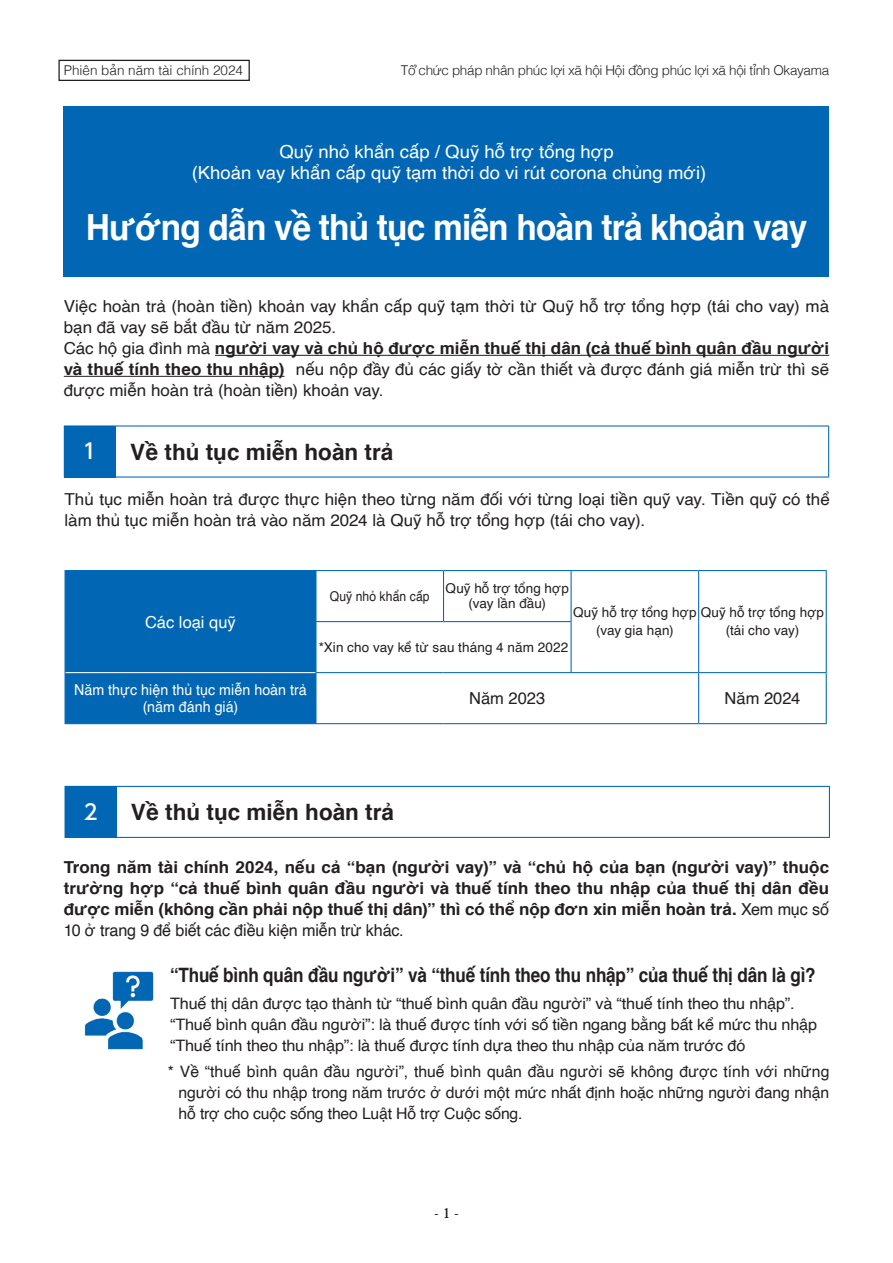
<style>
.page{position:relative;width:893px;height:1263px;background:#fff}
.page>*{position:absolute;margin:0;border:0;box-sizing:border-box;transform-origin:0 0}
.t1{font:700 36px "Helvetica";letter-spacing:-.025em;color:#fff;scale:.93 1}
.t2{font:700 22.5px "Helvetica";color:#231f20}
.t3{font:500 21px "UD Shin Go Pro";color:#fff}
.t4{font:700 19.8px "Helvetica";letter-spacing:-.01em;color:#231f20;scale:.86 1}
.t5{font:18px "Helvetica";color:#fff}
.t6{font:16.5px/21px "Helvetica";color:#231f20}
.t7{font:700 16.5px/21px "Helvetica";letter-spacing:-.005em;color:#231f20;text-align:justify}
.t8{font:16.5px "Helvetica";letter-spacing:-.005em;color:#fff}
.t9{font:15.75px/21px "Helvetica";letter-spacing:-.01em;color:#231f20;text-align:justify}
.t10{font:15px/16.5px "Helvetica";letter-spacing:.005em;color:#fff;text-align:center;scale:.95 1}
.t11{font:13.5px/15px "Helvetica";letter-spacing:.01em;color:#231f20;text-align:center}
.t12{font:300 13.5px "Helvetica";letter-spacing:-.025em;color:#231f20}
.t13{font:300 13.5px "Helvetica";color:#231f20}
.t14{font:13.5px "Helvetica";letter-spacing:.01em;color:#231f20;scale:.9 1}
.t15{font:13.5px "Koz Min Pr 6 N";color:#231f20}
.s1{font-weight:700}
.s2{font-weight:400}
</style>
<div class="page">
<div style="left:58px;top:60px;width:192px;height:21px;border:1px solid #231f20"></div>
<hr style="left:215px;top:355px;width:614px;height:1px;background:#231f20">
<hr style="left:64px;top:376px;width:220px;height:1px;background:#231f20">
<div style="left:64px;top:107px;width:765px;height:170px;background:#0166b3"></div>
<div style="left:64px;top:426px;width:51px;height:51px;background:#0166b3"></div>
<hr style="left:64px;top:425px;width:51px;height:1px;background:#0166b3">
<hr style="left:115px;top:425px;width:714px;height:1px;background:#0166b3">
<hr style="left:828px;top:426px;width:1px;height:50px;background:#0166b3">
<hr style="left:115px;top:476px;width:714px;height:1px;background:#0166b3">
<hr style="left:115px;top:426px;width:1px;height:50px;background:#0166b3">
<div style="left:65px;top:786px;width:51px;height:51px;background:#0166b3"></div>
<hr style="left:116px;top:786px;width:714px;height:1px;background:#0166b3">
<hr style="left:829px;top:787px;width:1px;height:50px;background:#0166b3">
<hr style="left:65px;top:837px;width:51px;height:1px;background:#0166b3">
<hr style="left:116px;top:837px;width:714px;height:1px;background:#0166b3">
<hr style="left:116px;top:787px;width:1px;height:50px;background:#0166b3">
<div style="left:66px;top:571px;width:249px;height:152px;background:#0166b3"></div>
<hr style="left:65px;top:570px;width:251px;height:1px;background:#0166b3">
<hr style="left:65px;top:571px;width:1px;height:51px;background:#0166b3">
<hr style="left:65px;top:622px;width:1px;height:51px;background:#0166b3">
<hr style="left:316px;top:570px;width:127px;height:1px;background:#0166b3">
<hr style="left:443px;top:570px;width:128px;height:1px;background:#0166b3">
<hr style="left:315px;top:571px;width:1px;height:50px;background:#0166b3">
<hr style="left:443px;top:571px;width:1px;height:50px;background:#0166b3">
<hr style="left:571px;top:570px;width:128px;height:1px;background:#0166b3">
<hr style="left:699px;top:570px;width:128px;height:1px;background:#0166b3">
<hr style="left:826px;top:571px;width:1px;height:51px;background:#0166b3">
<hr style="left:826px;top:622px;width:1px;height:50px;background:#0166b3">
<hr style="left:571px;top:571px;width:1px;height:50px;background:#0166b3">
<hr style="left:698px;top:571px;width:1px;height:51px;background:#0166b3">
<hr style="left:698px;top:622px;width:1px;height:50px;background:#0166b3">
<hr style="left:315px;top:621px;width:128px;height:1px;background:#0166b3">
<hr style="left:315px;top:622px;width:1px;height:50px;background:#0166b3">
<hr style="left:443px;top:621px;width:129px;height:1px;background:#0166b3">
<hr style="left:571px;top:622px;width:1px;height:50px;background:#0166b3">
<hr style="left:65px;top:673px;width:1px;height:50px;background:#0166b3">
<hr style="left:826px;top:673px;width:1px;height:50px;background:#0166b3">
<hr style="left:65px;top:723px;width:251px;height:1px;background:#0166b3">
<hr style="left:316px;top:723px;width:127px;height:1px;background:#0166b3">
<hr style="left:443px;top:723px;width:128px;height:1px;background:#0166b3">
<hr style="left:571px;top:723px;width:128px;height:1px;background:#0166b3">
<hr style="left:699px;top:723px;width:128px;height:1px;background:#0166b3">
<hr style="left:315px;top:672px;width:128px;height:1px;background:#0166b3">
<hr style="left:315px;top:673px;width:1px;height:50px;background:#0166b3">
<hr style="left:443px;top:672px;width:128px;height:1px;background:#0166b3">
<hr style="left:571px;top:672px;width:128px;height:1px;background:#0166b3">
<hr style="left:699px;top:672px;width:128px;height:1px;background:#0166b3">
<hr style="left:698px;top:673px;width:1px;height:50px;background:#0166b3">
<hr style="left:66px;top:672px;width:249px;height:1px;background:#fff">
<img style="left:84px;top:971px;width:70px;height:79px">
<p class="t13" style="left:64px;top:59px;width:181px">Phiên bản năm tài chính 2024</p>
<p class="t12" style="left:401px;top:59px;width:430px">Tổ chức pháp nhân phúc lợi xã hội Hội đồng phúc lợi xã hội tỉnh Okayama</p>
<p class="t5" style="left:279px;top:138px;width:336px">Quỹ nhỏ khẩn cấp / Quỹ hỗ trợ tổng hợp</p>
<p class="t5" style="left:192px;top:159px;width:516px">(Khoản vay khẩn cấp quỹ tạm thời do vi rút corona chủng mới)</p>
<p class="t1" style="left:86px;top:198px;width:777px">Hướng dẫn về thủ tục miễn hoàn trả khoản vay</p>
<p class="t6" style="left:64px;top:296px;width:767px">Việc hoàn trả (hoàn tiền) khoản vay khẩn cấp quỹ tạm thời từ Quỹ hỗ trợ tổng hợp (tái cho vay) mà bạn đã vay sẽ bắt đầu từ năm 2025.</p>
<p class="t6" style="left:64px;top:338px;width:767px;text-align:justify">Các hộ gia đình mà <span class="s1">người vay và chủ hộ được miễn thuế thị dân (cả thuế bình quân đầu người và thuế tính theo thu nhập)</span> nếu nộp đầy đủ các giấy tờ cần thiết và được đánh giá miễn trừ thì sẽ được miễn hoàn trả (hoàn tiền) khoản vay.</p>
<p class="t3" style="left:79px;top:434px;width:22px">１</p>
<p class="t2" style="left:130px;top:433px;width:265px">Về thủ tục miễn hoàn trả</p>
<p class="t6" style="left:65px;top:489px;width:767px">Thủ tục miễn hoàn trả được thực hiện theo từng năm đối với từng loại tiền quỹ vay. Tiền quỹ có thể làm thủ tục miễn hoàn trả vào năm 2024 là Quỹ hỗ trợ tổng hợp (tái cho vay).</p>
<p class="t8" style="left:145px;top:609px;width:92px">Các loại quỹ</p>
<p class="t14" style="left:330px;top:586px;width:112px">Quỹ nhỏ khẩn cấp</p>
<p class="t11" style="left:446px;top:582px;width:125px">Quỹ hỗ trợ tổng hợp (vay lần đầu)</p>
<p class="t11" style="left:596px;top:604px;width:229px;line-height:18px;text-align:left;text-indent:-23px">Quỹ hỗ trợ tổng hợp Quỹ hỗ trợ tổng hợp (vay gia hạn)</p>
<p class="t11" style="left:726px;top:624px;width:75px">(tái cho vay)</p>
<p class="t11" style="left:319px;top:640px;width:251px">*Xin cho vay kể từ sau tháng 4 năm 2022</p>
<p class="t10" style="left:74px;top:682px;width:246px">Năm thực hiện thủ tục miễn hoàn trả (năm đánh giá)</p>
<p class="t6" style="left:469px;top:688px;width:78px">Năm 2023</p>
<p class="t6" style="left:725px;top:688px;width:77px">Năm 2024</p>
<p class="t3" style="left:80px;top:795px;width:22px">２</p>
<p class="t2" style="left:131px;top:794px;width:265px">Về thủ tục miễn hoàn trả</p>
<p class="t7" style="left:64px;top:857px;width:767px">Trong năm tài chính 2024, nếu cả “bạn (người vay)” và “chủ hộ của bạn (người vay)” thuộc trường hợp “cả thuế bình quân đầu người và thuế tính theo thu nhập của thuế thị dân đều được miễn (không cần phải nộp thuế thị dân)” thì có thể nộp đơn xin miễn hoàn trả. <span class="s2">Xem mục số 10 ở trang 9 để biết các điều kiện miễn trừ khác.</span></p>
<p class="t4" style="left:170px;top:959px;width:752px">“Thuế bình quân đầu người” và “thuế tính theo thu nhập” của thuế thị dân là gì?</p>
<p class="t9" style="left:170px;top:994px;width:626px">Thuế thị dân được tạo thành từ “thuế bình quân đầu người” và “thuế tính theo thu nhập”.</p>
<p class="t9" style="left:170px;top:1015px;width:649px">“Thuế bình quân đầu người”: là thuế được tính với số tiền ngang bằng bất kể mức thu nhập</p>
<p class="t9" style="left:170px;top:1036px;width:577px">“Thuế tính theo thu nhập”: là thuế được tính dựa theo thu nhập của năm trước đó</p>
<p class="t9" style="left:179px;top:1061px;width:652px;text-indent:-11px">* Về “thuế bình quân đầu người”, thuế bình quân đầu người sẽ không được tính với những người có thu nhập trong năm trước ở dưới một mức nhất định hoặc những người đang nhận hỗ trợ cho cuộc sống theo Luật Hỗ trợ Cuộc sống.</p>
<p class="t15" style="left:434px;top:1205px;width:26px">- 1 -</p>
</div>
